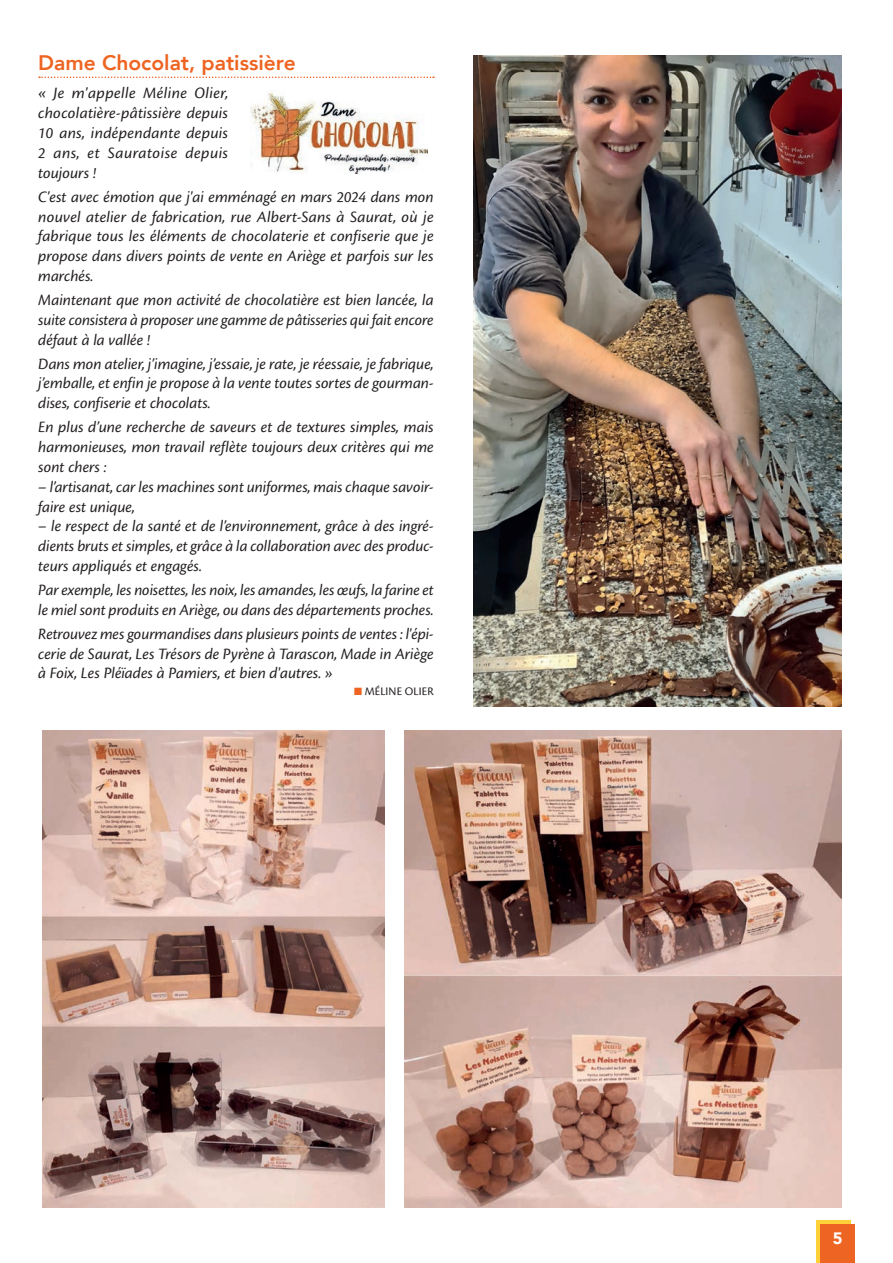
<style>
.page{position:relative;width:893px;height:1263px;background:#fff}
.page>*{position:absolute;margin:0;border:0;box-sizing:border-box;transform-origin:0 0}
.t1{font:800 21px "Avenir";color:#ee6422}
.t2{font:italic 16.5px/19.8px "Cronos Pro";letter-spacing:-.005em;color:#231f20;text-align:justify}
.t3{font:900 16.5px "Avenir";color:#fff}
.t4{font:12px "Cronos Pro";letter-spacing:.01em;color:#231f20}
.s1{color:#ee6422}
</style>
<div class="page">
<svg style="left:816px;top:1220px;width:34px;height:43px"></svg>
<div style="left:821px;top:1224px;width:34px;height:39px;background:#ee6422"></div>
<svg style="left:39px;top:77px;width:395px;height:1px"></svg>
<img style="left:251px;top:90px;width:176px;height:83px">
<img style="left:474px;top:55px;width:368px;height:652px">
<img style="left:405px;top:730px;width:437px;height:478px">
<img style="left:43px;top:730px;width:341px;height:477px">
<p class="t1" style="left:38px;top:46px;width:259px">Dame Chocolat, patissière</p>
<p class="t2" style="left:38px;top:84px;width:192px">« Je m'appelle Méline Olier, chocolatière-pâtissière depuis 10 ans, indépendante depuis 2 ans, et Sauratoise depuis toujours !</p>
<p class="t2" style="left:38px;top:187px;width:397px">C'est avec émotion que j'ai emménagé en mars 2024 dans mon nouvel atelier de fabrication, rue Albert-Sans à Saurat, où je fabrique tous les éléments de chocolaterie et confiserie que je propose dans divers points de vente en Ariège et parfois sur les marchés.</p>
<p class="t2" style="left:38px;top:290px;width:397px">Maintenant que mon activité de chocolatière est bien lancée, la suite consistera à proposer une gamme de pâtisseries qui fait encore défaut à la vallée !</p>
<p class="t2" style="left:38px;top:354px;width:397px">Dans mon atelier, j’imagine, j’essaie, je rate, je réessaie, je fabrique, j’emballe, et enfin je propose à la vente toutes sortes de gourman&shy;dises, confiserie et chocolats.</p>
<p class="t2" style="left:38px;top:417px;width:397px">En plus d’une recherche de saveurs et de textures simples, mais harmonieuses, mon travail reflète toujours deux critères qui me sont chers :</p>
<p class="t2" style="left:38px;top:477px;width:397px">– l’artisanat, car les machines sont uniformes, mais chaque savoir&shy;faire est unique,</p>
<p class="t2" style="left:38px;top:516px;width:397px">– le respect de la santé et de l’environnement, grâce à des ingré&shy;dients bruts et simples, et grâce à la collaboration avec des produc&shy;teurs appliqués et engagés.</p>
<p class="t2" style="left:38px;top:580px;width:397px">Par exemple, les noisettes, les noix, les amandes, les œufs, la farine et le miel sont produits en Ariège, ou dans des départements proches.</p>
<p class="t2" style="left:38px;top:624px;width:397px">Retrouvez mes gourmandises dans plusieurs points de ventes : l'épi&shy;cerie de Saurat, Les Trésors de Pyrène à Tarascon, Made in Ariège à Foix, Les Pléïades à Pamiers, et bien d'autres. »</p>
<p class="t4" style="left:354px;top:684px;width:81px"><span class="s1">■</span> MÉLINE OLIER</p>
<p class="t3" style="left:833px;top:1224px;width:11px">5</p>
</div>
